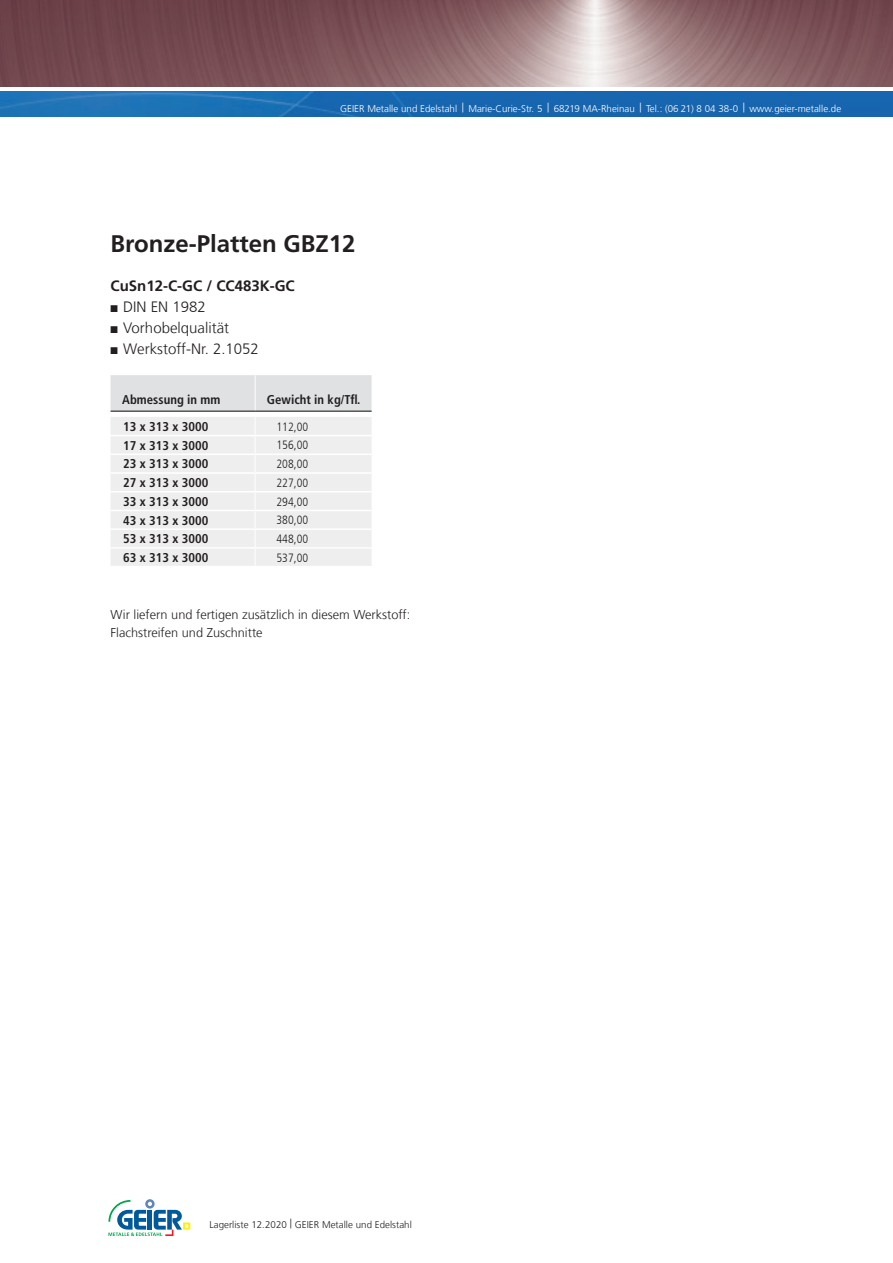
<style>
.page{position:relative;width:893px;height:1263px;background:#fff}
.page>*{position:absolute;margin:0;border:0;box-sizing:border-box;transform-origin:0 0}
._01_Headline{font:700 24px "Frutiger LT Com";color:#231f20}
._03_Subline_mager{font:300 15px "Frutiger LT Com";color:#231f20}
._02_Subline_fett{font:700 15px "Frutiger LT Com";color:#231f20}
._04_Tabellentext_fet{font:700 condensed 12.75px "Frutiger LT Com";color:#231f20}
._06_Unterzeilen{font:300 12.75px "Frutiger LT Com";color:#231f20}
._05_Tabellentext_mag{font:300 condensed 12px "Frutiger LT Com";color:#231f20}
.t1{font:300 9.75px "Frutiger LT Com";color:#fff}
.t2{font:300 9.75px "Frutiger LT Com";color:#231f20}
</style>
<div class="page">
<svg style="left:108px;top:1199px;width:82px;height:37px"></svg>
<img style="left:0;top:0;width:893px;height:86px">
<img style="left:0;top:91px;width:893px;height:26px">
<svg style="left:111px;top:375px;width:261px;height:191px;background:#ebebec"></svg>
<hr style="left:111px;top:435px;width:144px;height:1px;background:#fff">
<hr style="left:255px;top:435px;width:117px;height:1px;background:#fff">
<hr style="left:111px;top:454px;width:144px;height:1px;background:#fff">
<hr style="left:255px;top:454px;width:117px;height:1px;background:#fff">
<hr style="left:111px;top:472px;width:144px;height:2px;background:#fff">
<hr style="left:255px;top:472px;width:117px;height:2px;background:#fff">
<hr style="left:111px;top:491px;width:144px;height:1px;background:#fff">
<hr style="left:255px;top:491px;width:117px;height:1px;background:#fff">
<hr style="left:111px;top:510px;width:144px;height:1px;background:#fff">
<hr style="left:255px;top:510px;width:117px;height:1px;background:#fff">
<hr style="left:111px;top:528px;width:144px;height:2px;background:#fff">
<hr style="left:255px;top:528px;width:117px;height:2px;background:#fff">
<hr style="left:111px;top:547px;width:144px;height:2px;background:#fff">
<hr style="left:255px;top:547px;width:117px;height:2px;background:#fff">
<hr style="left:111px;top:411px;width:144px;height:1px;background:#231f20">
<hr style="left:255px;top:411px;width:117px;height:1px;background:#231f20">
<p class="t1" style="left:340px;top:102px;width:503px">GEIER Metalle und Edelstahl | Marie-Curie-Str. 5 | 68219 MA-Rheinau | Tel.: (06 21) 8 04 38-0 | www.geier-metalle.de</p>
<p class="_01_Headline" style="left:111px;top:229px;width:246px">Bronze-Platten GBZ12</p>
<p class="_02_Subline_fett" style="left:111px;top:277px;width:186px">CuSn12-C-GC / CC483K-GC</p>
<p class="_03_Subline_mager" style="left:111px;top:298px;width:97px">■ DIN EN 1982</p>
<p class="_03_Subline_mager" style="left:111px;top:319px;width:120px">■ Vorhobelqualität</p>
<p class="_03_Subline_mager" style="left:111px;top:340px;width:150px">■ Werkstoff-Nr. 2.1052</p>
<p class="_04_Tabellentext_fet" style="left:122px;top:392px;width:100px">Abmessung in mm</p>
<p class="_04_Tabellentext_fet" style="left:267px;top:392px;width:95px">Gewicht in kg/Tfl.</p>
<p class="_04_Tabellentext_fet" style="left:123px;top:419px;width:87px">13 x 313 x 3000</p>
<p class="_05_Tabellentext_mag" style="left:276px;top:420px;width:33px">112,00</p>
<p class="_04_Tabellentext_fet" style="left:123px;top:438px;width:87px">17 x 313 x 3000</p>
<p class="_05_Tabellentext_mag" style="left:276px;top:438px;width:33px">156,00</p>
<p class="_04_Tabellentext_fet" style="left:123px;top:456px;width:87px">23 x 313 x 3000</p>
<p class="_05_Tabellentext_mag" style="left:276px;top:457px;width:33px">208,00</p>
<p class="_04_Tabellentext_fet" style="left:123px;top:475px;width:87px">27 x 313 x 3000</p>
<p class="_05_Tabellentext_mag" style="left:276px;top:476px;width:33px">227,00</p>
<p class="_04_Tabellentext_fet" style="left:123px;top:494px;width:87px">33 x 313 x 3000</p>
<p class="_05_Tabellentext_mag" style="left:276px;top:495px;width:33px">294,00</p>
<p class="_04_Tabellentext_fet" style="left:123px;top:513px;width:87px">43 x 313 x 3000</p>
<p class="_05_Tabellentext_mag" style="left:276px;top:513px;width:33px">380,00</p>
<p class="_04_Tabellentext_fet" style="left:123px;top:531px;width:87px">53 x 313 x 3000</p>
<p class="_05_Tabellentext_mag" style="left:276px;top:532px;width:33px">448,00</p>
<p class="_04_Tabellentext_fet" style="left:123px;top:550px;width:87px">63 x 313 x 3000</p>
<p class="_05_Tabellentext_mag" style="left:276px;top:551px;width:33px">537,00</p>
<p class="_06_Unterzeilen" style="left:111px;top:608px;width:301px">Wir liefern und fertigen zusätzlich in diesem Werkstoff:</p>
<p class="_06_Unterzeilen" style="left:111px;top:626px;width:154px">Flachstreifen und Zuschnitte</p>
<p class="t2" style="left:209px;top:1219px;width:204px">Lagerliste 12.2020 | GEIER Metalle und Edelstahl</p>
</div>
